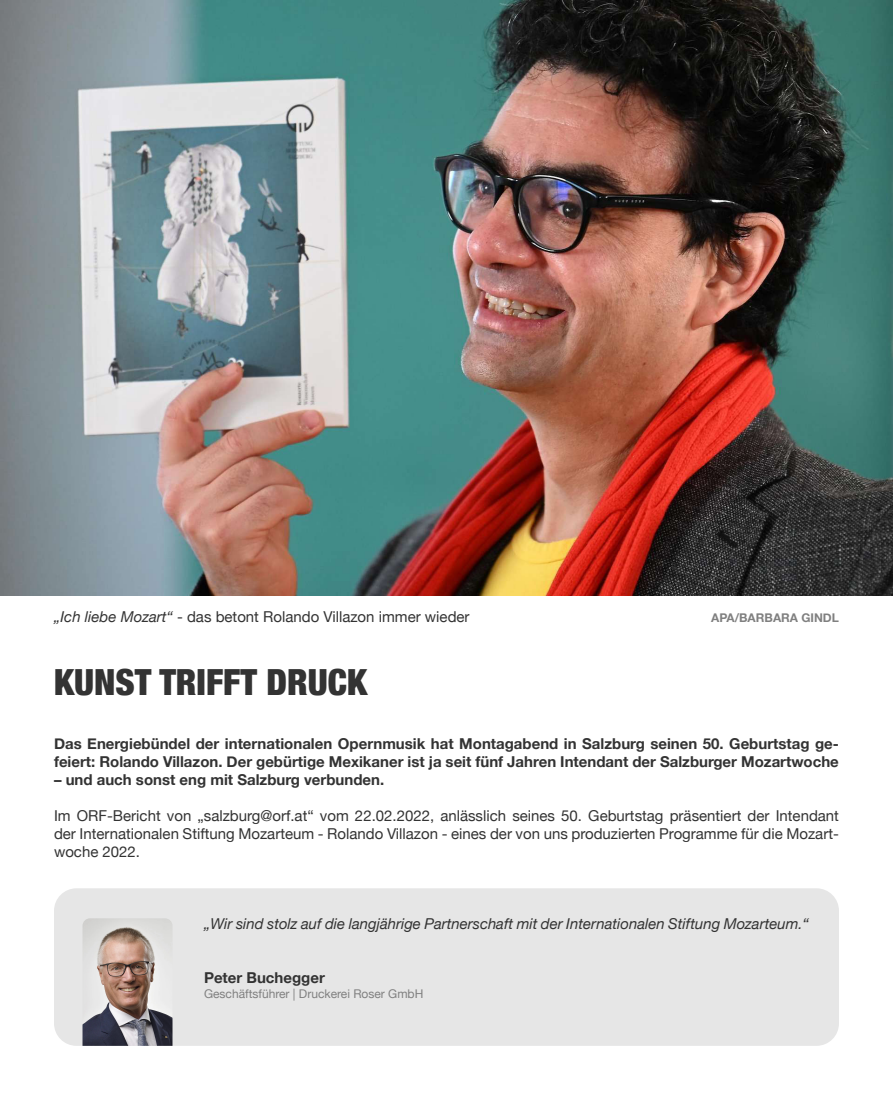
<style>
.page{position:relative;width:893px;height:1100px;background:#fff}
.page>*{position:absolute;margin:0;border:0;box-sizing:border-box;transform-origin:0 0}
.t1{font:900 condensed 36px "Helvetica Neue";color:#333}
.t2{font:15px/18px "Helvetica Neue";color:#333;text-align:justify}
.t3{font:700 15px/18px "Helvetica Neue";color:#333}
.t4{font:italic 15px "Helvetica Neue";color:#333}
.t5{font:12px "Helvetica Neue";color:#808080}
.t6{font:700 12px "Helvetica Neue";color:#808080}
.s1{font-style:italic}
</style>
<div class="page">
<img style="left:0;top:0;width:893px;height:596px">
<div style="left:54px;top:888px;width:785px;height:157px;background:#e6e6e6;border-radius:22px"></div>
<img style="left:82px;top:918px;width:90px;height:127px">
<p class="t2" style="left:54px;top:608px;width:417px"><span class="s1">„Ich liebe Mozart“</span> - das betont Rolando Villazon immer wieder</p>
<p class="t6" style="left:711px;top:608px;width:129px">APA/BARBARA GINDL</p>
<p class="t1" style="left:54px;top:653px;width:315px">KUNST TRIFFT DRUCK</p>
<p class="t3" style="left:54px;top:735px;width:786px">Das Energiebündel der internationalen Opernmusik hat Montagabend in Salzburg seinen 50. Geburtstag ge&shy;feiert: Rolando Villazon. Der gebürtige Mexikaner ist ja seit fünf Jahren Intendant der Salzburger Mozartwoche</p>
<p class="t3" style="left:54px;top:771px;width:332px">– und auch sonst eng mit Salzburg verbunden.</p>
<p class="t2" style="left:54px;top:808px;width:786px">Im ORF-Bericht von „salzburg@orf.at“ vom 22.02.2022, anlässlich seines 50. Geburtstag präsentiert der Intendant der Internationalen Stiftung Mozarteum - Rolando Villazon - eines der von uns produzierten Programme für die Mozart&shy;woche 2022.</p>
<p class="t4" style="left:204px;top:913px;width:606px">„Wir sind stolz auf die langjährige Partnerschaft mit der Internationalen Stiftung Mozarteum.“</p>
<p class="t3" style="left:204px;top:969px;width:122px">Peter Buchegger</p>
<p class="t5" style="left:204px;top:984px;width:221px">Geschäftsführer | Druckerei Roser GmbH</p>
</div>
